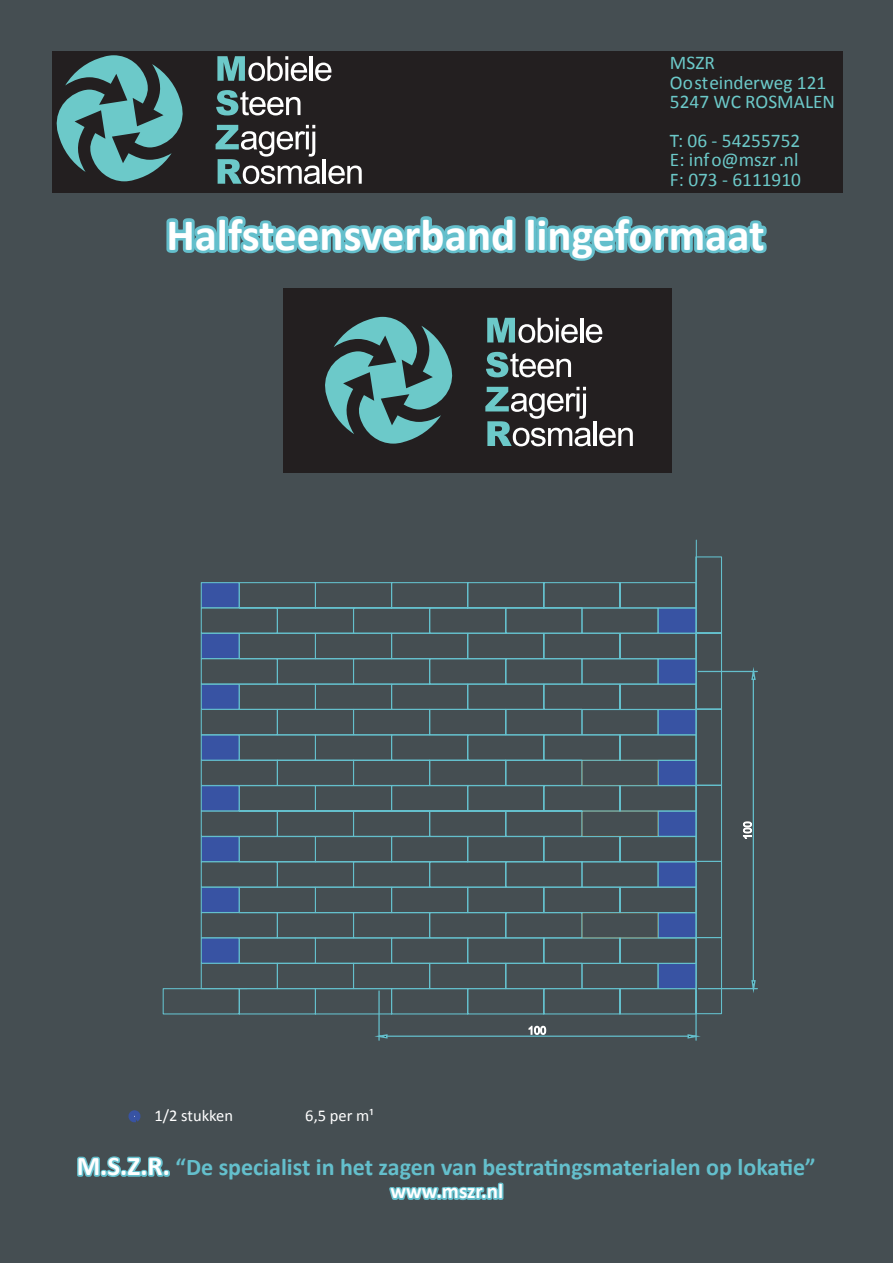
<style>
.page{position:relative;width:893px;height:1263px;background:#454e52}
.page>*{position:absolute;margin:0;border:0;box-sizing:border-box;transform-origin:0 0}
.t1{font:700 45px "Calibri";color:#fff}
.t2{font:700 24px "Calibri";color:#64bfcc}
.t3{font:700 21px "Calibri";color:#fff}
.t4{font:19.35px/19.4px "Calibri";color:#6cc9c9}
.t5{font:16.5px "Calibri";color:#fff}
.s1{font-size:27px;color:#fff}
</style>
<div class="page">
<svg style="left:161px;top:192px;width:611px;height:69px"></svg>
<svg style="left:128px;top:1110px;width:13px;height:12px"></svg>
<hr style="left:698px;top:988px;width:59px;height:1px;background:#64bfcc">
<hr style="left:698px;top:671px;width:59px;height:1px;background:#64bfcc">
<hr style="left:753px;top:679px;width:1px;height:302px;background:#64bfcc">
<svg style="left:750px;top:979px;width:7px;height:14px"></svg>
<svg style="left:750px;top:667px;width:7px;height:14px"></svg>
<svg style="left:743px;top:820px;width:10px;height:19px"></svg>
<hr style="left:695px;top:991px;width:2px;height:49px;background:#64bfcc">
<hr style="left:378px;top:991px;width:2px;height:49px;background:#64bfcc">
<hr style="left:387px;top:1035px;width:301px;height:2px;background:#64bfcc">
<svg style="left:687px;top:1033px;width:14px;height:6px"></svg>
<svg style="left:375px;top:1033px;width:14px;height:6px"></svg>
<svg style="left:528px;top:1025px;width:19px;height:10px"></svg>
<svg style="left:162px;top:556px;width:561px;height:459px"></svg>
<hr style="left:696px;top:540px;width:1px;height:449px;background:#64bfcc">
<svg style="left:200px;top:581px;width:497px;height:409px"></svg>
<div style="left:201px;top:582px;width:39px;height:26px;background:#3853a3;border:1px solid #64bfcc"></div>
<hr style="left:695px;top:557px;width:2px;height:432px;background:#64bfcc">
<div style="left:52px;top:51px;width:790px;height:141px;background:#231f20"></div>
<svg style="left:56px;top:55px;width:127px;height:126px"></svg>
<svg style="left:217px;top:56px;width:90px;height:25px"></svg>
<hr style="left:310px;top:56px;width:3px;height:25px;background:#fff">
<svg style="left:315px;top:63px;width:16px;height:18px"></svg>
<svg style="left:216px;top:90px;width:84px;height:25px"></svg>
<svg style="left:216px;top:125px;width:104px;height:59px"></svg>
<hr style="left:323px;top:159px;width:3px;height:25px;background:#fff">
<svg style="left:328px;top:166px;width:34px;height:18px"></svg>
<div style="left:283px;top:288px;width:388px;height:184px;background:#231f20"></div>
<svg style="left:325px;top:317px;width:128px;height:127px"></svg>
<svg style="left:487px;top:318px;width:91px;height:25px"></svg>
<hr style="left:580px;top:318px;width:3px;height:24px;background:#fff">
<svg style="left:586px;top:324px;width:16px;height:19px"></svg>
<svg style="left:486px;top:352px;width:85px;height:25px"></svg>
<svg style="left:485px;top:387px;width:106px;height:59px"></svg>
<hr style="left:594px;top:421px;width:3px;height:25px;background:#fff">
<svg style="left:599px;top:428px;width:34px;height:18px"></svg>
<svg style="left:389px;top:1182px;width:115px;height:19px"></svg>
<svg style="left:77px;top:1156px;width:93px;height:21px"></svg>
<p class="t4" style="left:670px;top:53px;width:167px">MSZR<br>Oosteinderweg 121<br>5247 WC ROSMALEN</p>
<p class="t4" style="left:670px;top:131px;width:133px">T: 06 - 54255752<br>E: info@mszr.nl<br>F: 073 - 6111910</p>
<h1 class="t1" style="left:166px;top:206px;width:600px">Halfsteensverband lingeformaat</h1>
<p class="t5" style="left:154px;top:1105px;width:80px">1/2 stukken</p>
<p class="t5" style="left:305px;top:1105px;width:70px">6,5 per m¹</p>
<p class="t2" style="left:77px;top:1152px;width:740px"><span class="s1">M.S.Z.R.</span> “De specialist in het zagen van bestratingsmaterialen op lokatie”</p>
<p class="t3" style="left:390px;top:1178px;width:114px">www.mszr.nl</p>
</div>
